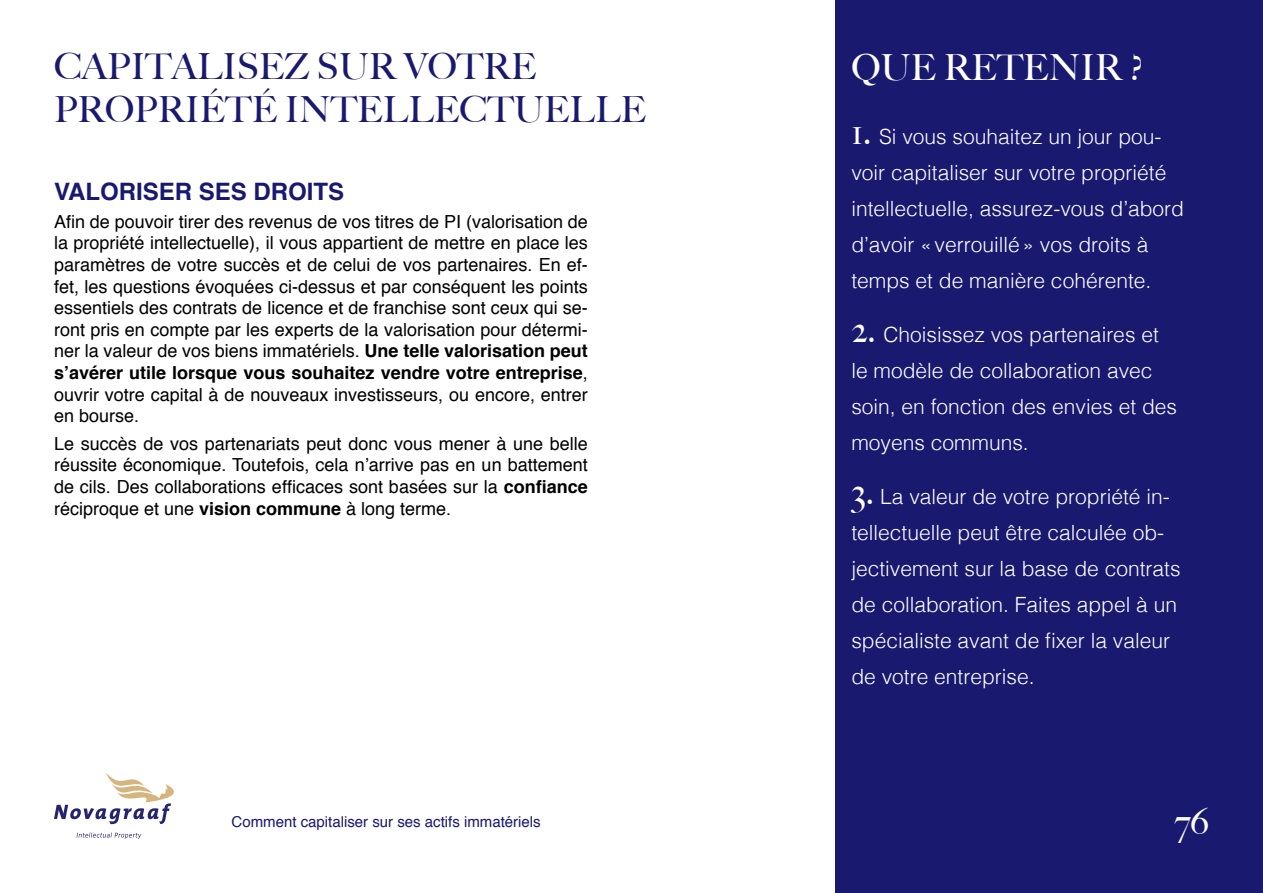
<style>
.page{position:relative;width:1263px;height:893px;background:#fff}
.page>*{position:absolute;margin:0;border:0;box-sizing:border-box;transform-origin:0 0}
.t1{font:500 36px/43.2px "Big Caslon";color:#191970}
.t2{font:500 36px "Big Caslon";color:#fff}
.t3{font:700 24px "Helvetica";color:#191970}
.t4{font:300 21px/36px "Helvetica";color:#fff}
.t5{font:18px/21.6px "Helvetica";color:#000;text-align:justify}
.t6{font:15px "Helvetica";color:#191970}
.s1{font-weight:700}
.s2{font-family:"Big Caslon";font-weight:500;font-size:36px}
</style>
<div class="page">
<svg style="left:54px;top:773px;width:120px;height:51px"></svg>
<svg style="left:77px;top:832px;width:64px;height:7px"></svg>
<div style="left:836px;top:0;width:427px;height:893px;background:#191970"></div>
<h1 class="t1" style="left:54px;top:45px;width:594px">CAPITALISEZ SUR VOTRE<br>PROPRIÉTÉ INTELLECTUELLE</h1>
<h2 class="t3" style="left:54px;top:182px;width:292px">VALORISER SES DROITS</h2>
<p class="t5" style="left:54px;top:212px;width:535px">Afin de pouvoir tirer des revenus de vos titres de PI (valorisation de la propriété intellectuelle), il vous appartient de mettre en place les paramètres de votre succès et de celui de vos partenaires. En ef&shy;fet, les questions évoquées ci-dessus et par conséquent les points essentiels des contrats de licence et de franchise sont ceux qui se&shy;ront pris en compte par les experts de la valorisation pour détermi&shy;ner la valeur de vos biens immatériels. <span class="s1">Une telle valorisation peut s’avérer utile lorsque vous souhaitez vendre votre entreprise</span>, ouvrir votre capital à de nouveaux investisseurs, ou encore, entrer en bourse.</p>
<p class="t5" style="left:54px;top:434px;width:535px">Le succès de vos partenariats peut donc vous mener à une belle réussite économique. Toutefois, cela n’arrive pas en un battement de cils. Des collaborations efficaces sont basées sur la <span class="s1">confiance </span>réciproque et une <span class="s1">vision commune</span> à long terme.</p>
<p class="t6" style="left:231px;top:815px;width:311px">Comment capitaliser sur ses actifs immatériels</p>
<h1 class="t2" style="left:851px;top:47px;width:294px">QUE RETENIR ?</h1>
<p class="t4" style="left:851px;top:120px;width:334px"><span class="s2">1.</span> Si vous souhaitez un jour pou&shy;voir capitaliser sur votre propriété intellectuelle, assurez-vous d’abord d’avoir «verrouillé» vos droits à temps et de manière cohérente.</p>
<p class="t4" style="left:851px;top:318px;width:327px"><span class="s2">2.</span> Choisissez vos partenaires et le modèle de collaboration avec soin, en fonction des envies et des moyens communs.</p>
<p class="t4" style="left:851px;top:480px;width:331px"><span class="s2">3.</span> La valeur de votre propriété in&shy;tellectuelle peut être calculée ob&shy;jectivement sur la base de contrats de collaboration. Faites appel à un spécialiste avant de fixer la valeur de votre entreprise.</p>
<h1 class="t2" style="left:1174px;top:800px;width:36px">76</h1>
</div>
